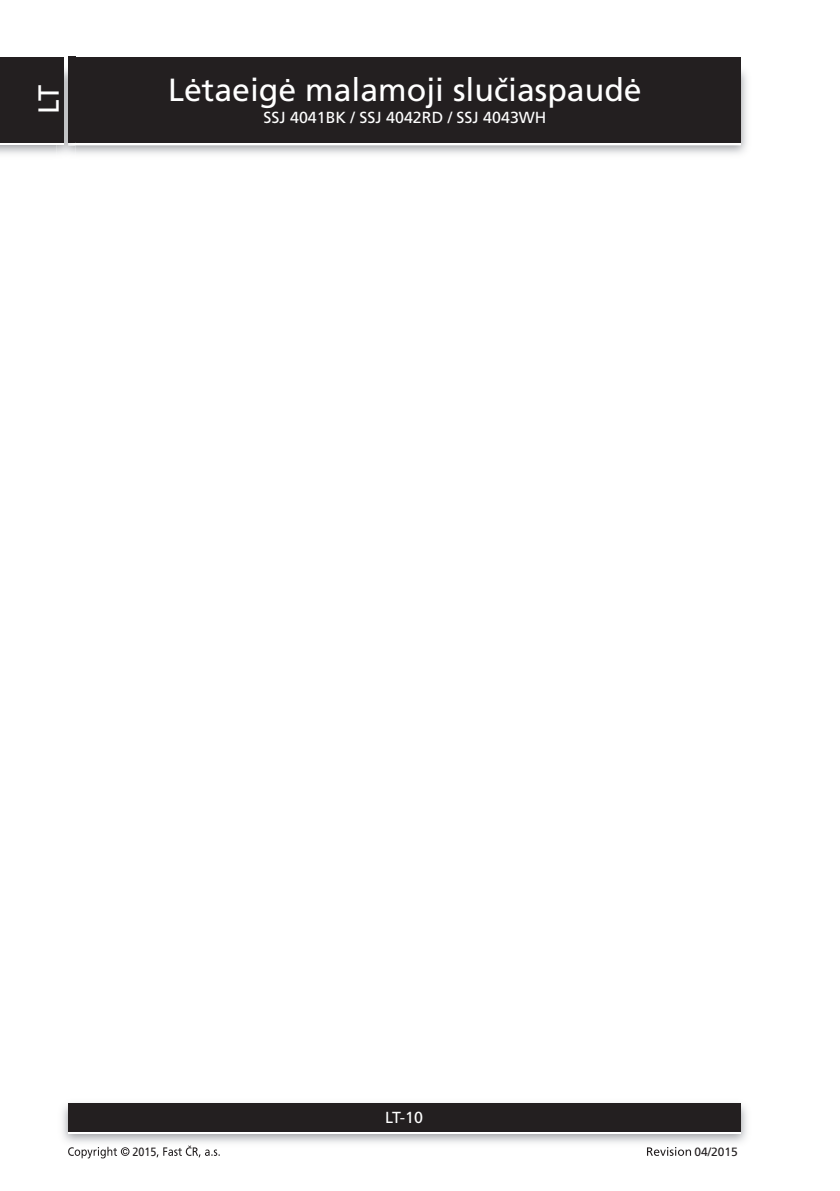
<style>
.page{position:relative;width:840px;height:1191px;background:#fff}
.page>*{position:absolute;margin:0;border:0;box-sizing:border-box;transform-origin:0 0}
.t1{font:32px "Frutiger CE";color:#fff}
.t2{font:29px "Frutiger CE";color:#fff}
.t3{font:16px "Frutiger CE";color:#fff}
.t4{font:12px "Frutiger CE";color:#231f20}
.t5{font:12px "Frutiger CE";color:#231f20;scale:.9 1}
</style>
<div class="page">
<img style="left:0;top:63px;width:747px;height:91px">
<img style="left:740px;top:68px;width:1px;height:75px">
<div style="left:68px;top:59px;width:672px;height:86px;background:#fff"></div>
<div style="left:68px;top:57px;width:672px;height:86px;background:#231f20"></div>
<img style="left:62px;top:1103px;width:685px;height:40px">
<div style="left:68px;top:1106px;width:672px;height:28px;background:linear-gradient(to right,#fff,#fff)"></div>
<div style="left:68px;top:1103px;width:672px;height:28px;background:#231f20"></div>
<div style="left:0;top:59px;width:64px;height:86px;background:#fff"></div>
<div style="left:0;top:57px;width:64px;height:86px;background:#231f20"></div>
<svg style="left:68px;top:1146px;width:61px;height:12px"></svg>
<svg style="left:156px;top:1145px;width:64px;height:12px"></svg>
<svg style="left:647px;top:1147px;width:43px;height:8px"></svg>
<h2 class="t2" style="left:32px;top:114px;width:31px;rotate:-90deg">LT</h2>
<h1 class="t1" style="left:168px;top:71px;width:475px">Lėtaeigė malamoji slučiaspaudė</h1>
<p class="t3" style="left:263px;top:109px;width:284px">SSJ 4041BK / SSJ 4042RD / SSJ 4043WH</p>
<p class="t3" style="left:385px;top:1108px;width:39px">LT-10</p>
<p class="t5" style="left:132px;top:1144px;width:28px">2015</p>
<p class="t4" style="left:694px;top:1144px;width:45px">04/2015</p>
</div>
